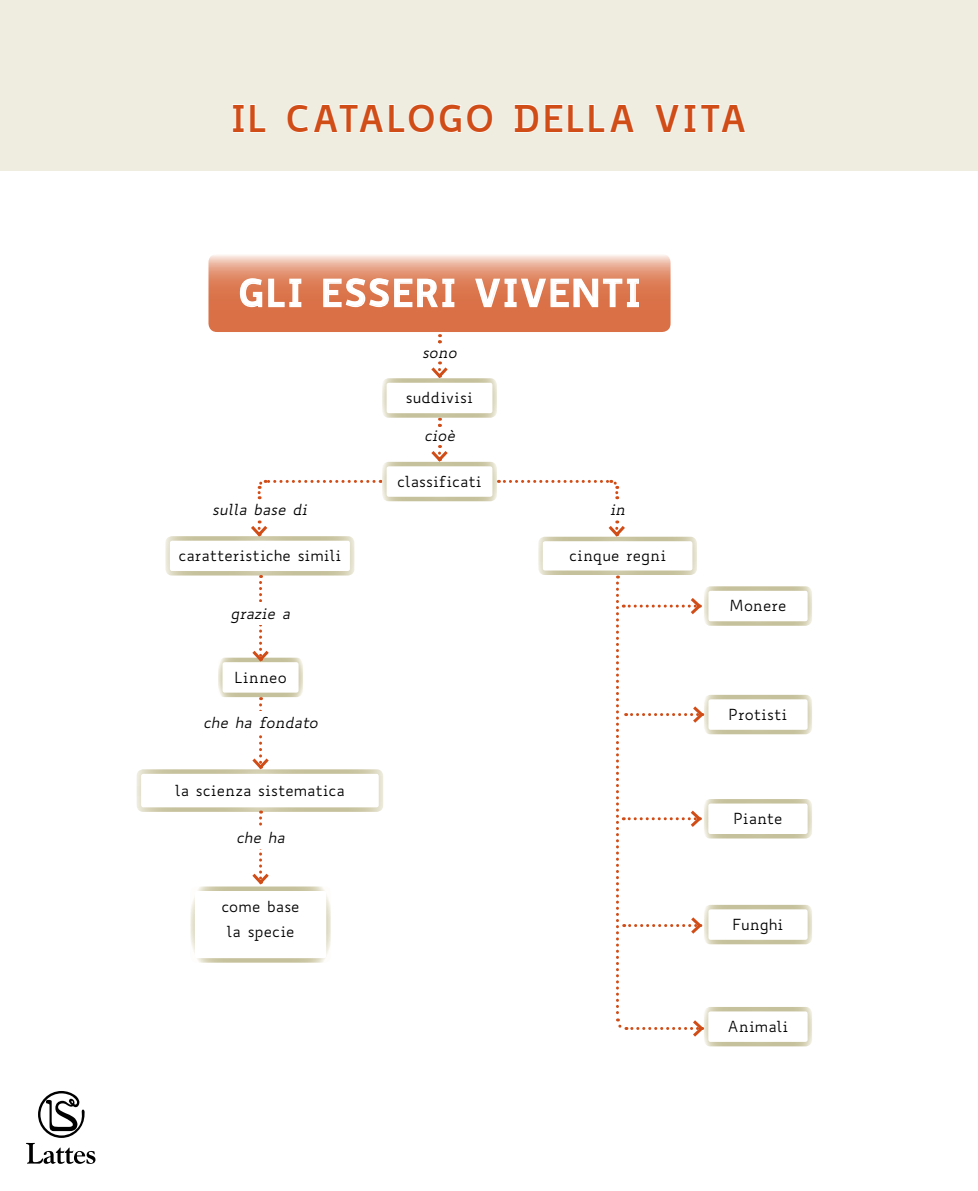
<style>
.page{position:relative;width:978px;height:1191px;background:#fff}
.page>*{position:absolute;margin:0;border:0;box-sizing:border-box;transform-origin:0 0}
.t1{font:700 36px "Biancoenero";letter-spacing:.015em;color:#d14d18}
.t2{font:700 36px "Biancoenero";letter-spacing:.015em;color:#fff}
.t3{font:15px/25.5px "Biancoenero";letter-spacing:-.005em;color:#000;text-align:center}
.t4{font:italic 15px "Biancoenero";letter-spacing:-.02em;color:#000}
</style>
<div class="page">
<div style="left:137px;top:769px;width:246px;height:43px;border:4px solid #fff;border-radius:4px"></div>
<div style="left:0;top:0;width:978px;height:170px;background:#efede0"></div>
<svg style="left:232px;top:104px;width:34px;height:29px"></svg>
<svg style="left:287px;top:104px;width:206px;height:29px"></svg>
<svg style="left:514px;top:104px;width:120px;height:29px"></svg>
<svg style="left:655px;top:104px;width:91px;height:29px"></svg>
<svg style="left:26px;top:1091px;width:69px;height:72px"></svg>
<div style="left:704px;top:799px;width:108px;height:39px;border:4px solid #fff;border-radius:4px"></div>
<div style="left:704px;top:1007px;width:108px;height:39px;border:4px solid #fff;border-radius:4px"></div>
<div style="left:704px;top:586px;width:108px;height:40px;border:4px solid #fff;border-radius:4px"></div>
<div style="left:704px;top:695px;width:108px;height:39px;border:4px solid #fff;border-radius:4px"></div>
<div style="left:704px;top:905px;width:108px;height:39px;border:4px solid #fff;border-radius:4px"></div>
<svg style="left:431px;top:361px;width:17px;height:17px"></svg>
<svg style="left:428px;top:445px;width:23px;height:17px"></svg>
<svg style="left:438px;top:334px;width:3px;height:9px"></svg>
<svg style="left:438px;top:418px;width:3px;height:9px"></svg>
<svg style="left:257px;top:479px;width:117px;height:20px"></svg>
<svg style="left:498px;top:479px;width:122px;height:20px"></svg>
<svg style="left:616px;top:575px;width:90px;height:464px"></svg>
<svg style="left:208px;top:254px;width:463px;height:78px;background:#e18f6e"></svg>
<svg style="left:239px;top:277px;width:63px;height:31px;background:#e39879"></svg>
<svg style="left:323px;top:277px;width:132px;height:31px;background:#e49b7e"></svg>
<svg style="left:474px;top:277px;width:166px;height:31px;background:#e39778"></svg>
<div style="left:382px;top:378px;width:115px;height:40px;border:4px solid #fff;border-radius:4px"></div>
<div style="left:382px;top:462px;width:115px;height:39px;border:4px solid #fff;border-radius:4px"></div>
<div style="left:218px;top:657px;width:85px;height:40px;border:4px solid #fff;border-radius:4px"></div>
<div style="left:165px;top:536px;width:189px;height:39px;border:4px solid #fff;border-radius:4px"></div>
<div style="left:538px;top:537px;width:159px;height:38px;border:4px solid #fff;border-radius:4px"></div>
<div style="left:190px;top:886px;width:141px;height:76px;border:4px solid #fff;border-radius:4px"></div>
<svg style="left:248px;top:520px;width:22px;height:19px"></svg>
<svg style="left:605px;top:520px;width:23px;height:19px"></svg>
<svg style="left:249px;top:575px;width:23px;height:88px"></svg>
<svg style="left:249px;top:697px;width:23px;height:74px"></svg>
<svg style="left:249px;top:810px;width:23px;height:75px"></svg>
<div style="left:197px;top:711px;width:127px;height:22px;background:#fff"></div>
<div style="left:212px;top:826px;width:97px;height:22px;background:#fff"></div>
<div style="left:212px;top:602px;width:97px;height:23px;background:#fff"></div>
<h1 class="t1" style="left:230px;top:87px;width:519px">IL CATALOGO DELLA VITA</h1>
<h1 class="t2" style="left:238px;top:261px;width:405px">GLI ESSERI VIVENTI</h1>
<p class="t4" style="left:422px;top:342px;width:36px">sono</p>
<p class="t3" style="left:406px;top:385px;width:69px">suddivisi</p>
<p class="t4" style="left:424px;top:426px;width:32px">cioè</p>
<p class="t3" style="left:397px;top:468px;width:86px">classificati</p>
<p class="t4" style="left:212px;top:500px;width:97px">sulla base di</p>
<p class="t4" style="left:610px;top:500px;width:17px">in</p>
<p class="t3" style="left:178px;top:543px;width:164px">caratteristiche simili</p>
<p class="t3" style="left:569px;top:543px;width:99px">cinque regni</p>
<p class="t4" style="left:231px;top:604px;width:61px">grazie a</p>
<p class="t3" style="left:234px;top:664px;width:54px">Linneo</p>
<p class="t4" style="left:203px;top:712px;width:116px">che ha fondato</p>
<p class="t3" style="left:175px;top:777px;width:172px">la scienza sistematica</p>
<p class="t4" style="left:236px;top:827px;width:50px">che ha</p>
<p class="t3" style="left:221px;top:893px;width:80px">come base la specie</p>
<p class="t3" style="left:730px;top:593px;width:58px">Monere</p>
<p class="t3" style="left:729px;top:701px;width:60px">Protisti</p>
<p class="t3" style="left:733px;top:805px;width:51px">Piante</p>
<p class="t3" style="left:733px;top:911px;width:52px">Funghi</p>
<p class="t3" style="left:727px;top:1013px;width:63px">Animali</p>
</div>
